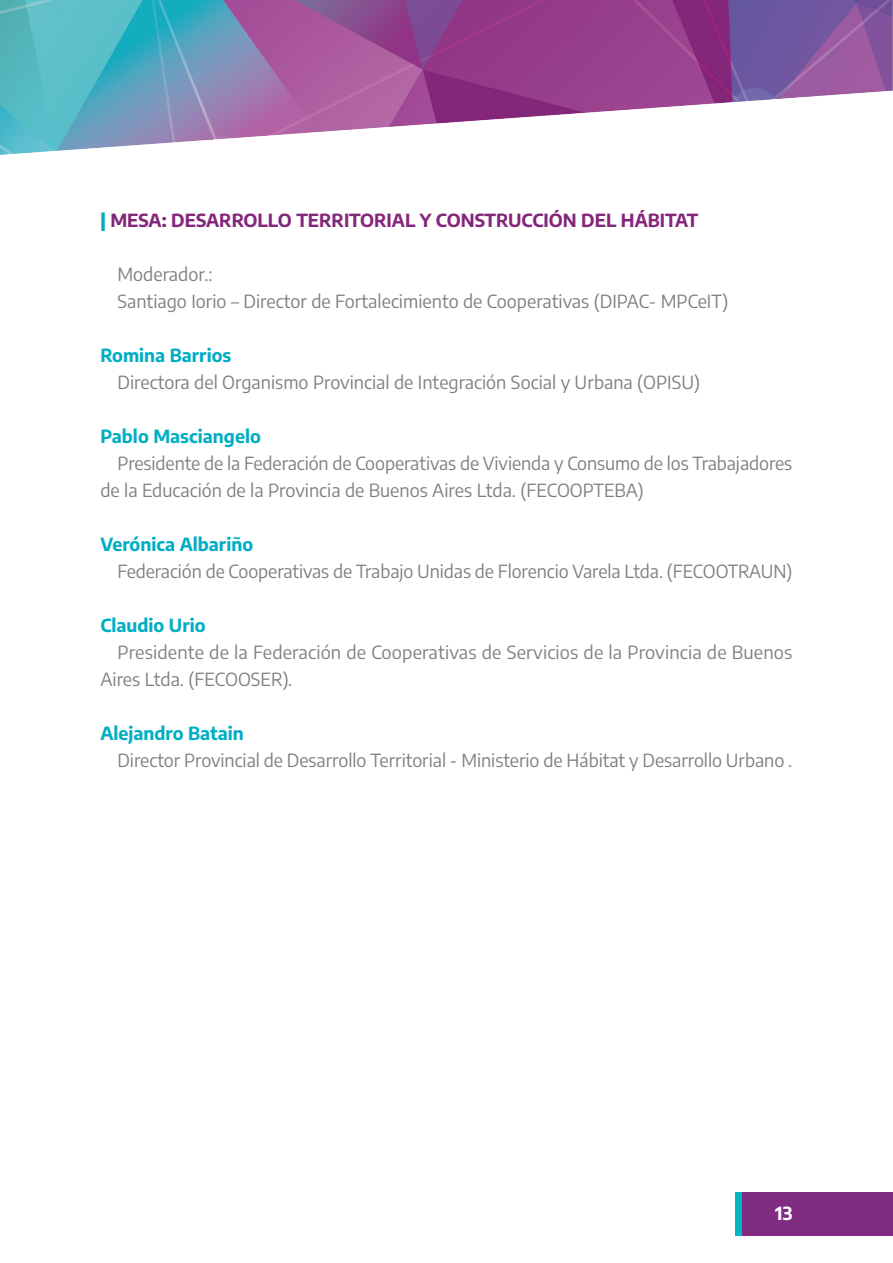
<style>
.page{position:relative;width:893px;height:1263px;background:#fff}
.page>*{position:absolute;margin:0;border:0;box-sizing:border-box;transform-origin:0 0}
.Cuerpo_Grande{font:18px/27px "Encode Sans";color:#808080}
.Título_Chico_Minúscu{font:700 18px "Encode Sans";color:#00aec3}
.Título_Chico_Mayuscu{font:700 18px "Encode Sans";color:#84267a}
.t1{font:700 18px "Encode Sans";color:#fff}
.s1{font-weight:900;color:#00aec3}
</style>
<div class="page">
<div style="left:736px;top:1193px;width:157px;height:43px;background:#812c83"></div>
<div style="left:736px;top:1193px;width:6px;height:43px;background:#00b7c5"></div>
<hr style="left:0;top:1193px;width:1px;height:43px;background:#812c83">
<img style="left:0;top:0;width:893px;height:155px">
<p class="Título_Chico_Mayuscu" style="left:100px;top:208px;width:599px"><span class="s1">|</span> MESA: DESARROLLO TERRITORIAL Y CONSTRUCCIÓN DEL HÁBITAT</p>
<p class="Cuerpo_Grande" style="left:117px;top:260px;width:97px">Moderador.:</p>
<p class="Cuerpo_Grande" style="left:117px;top:287px;width:613px">Santiago Iorio – Director de Fortalecimiento de Cooperativas (DIPAC- MPCeIT)</p>
<p class="Título_Chico_Minúscu" style="left:100px;top:343px;width:132px">Romina Barrios</p>
<p class="Cuerpo_Grande" style="left:117px;top:368px;width:584px">Directora del Organismo Provincial de Integración Social y Urbana (OPISU)</p>
<p class="Título_Chico_Minúscu" style="left:100px;top:424px;width:162px">Pablo Masciangelo</p>
<p class="Cuerpo_Grande" style="left:100px;top:449px;width:693px;text-indent:17px">Presidente de la Federación de Cooperativas de Vivienda y Consumo de los Trabajadores de la Educación de la Provincia de Buenos Aires Ltda. (FECOOPTEBA)</p>
<p class="Título_Chico_Minúscu" style="left:100px;top:532px;width:154px">Verónica Albariño</p>
<p class="Cuerpo_Grande" style="left:117px;top:557px;width:676px">Federación de Cooperativas de Trabajo Unidas de Florencio Varela Ltda. (FECOOTRAUN)</p>
<p class="Título_Chico_Minúscu" style="left:100px;top:613px;width:107px">Claudio Urio</p>
<p class="Cuerpo_Grande" style="left:100px;top:638px;width:693px;text-indent:17px">Presidente de la Federación de Cooperativas de Servicios de la Provincia de Buenos<br>Aires Ltda. (FECOOSER).</p>
<p class="Título_Chico_Minúscu" style="left:100px;top:721px;width:145px">Alejandro Batain</p>
<p class="Cuerpo_Grande" style="left:117px;top:746px;width:676px">Director Provincial de Desarrollo Territorial - Ministerio de Hábitat y Desarrollo Urbano .</p>
<p class="t1" style="left:775px;top:1201px;width:19px">13</p>
</div>
